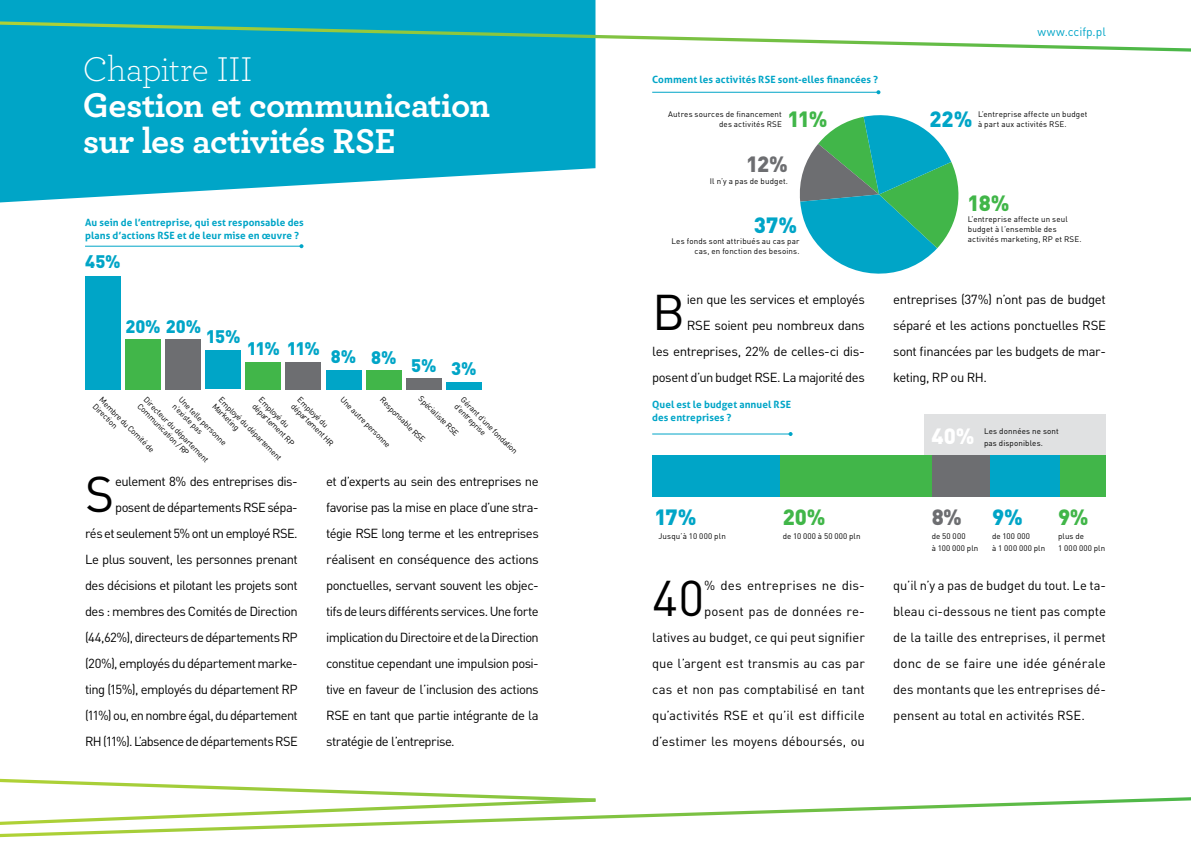
<style>
.page{position:relative;width:1191px;height:842px;background:#fff}
.page>*{position:absolute;margin:0;border:0;box-sizing:border-box;transform-origin:0 0}
.t1{font:49.5px "DIN Pro Regular P Lm";color:#000}
.t2{font:700 36px/36px "Archer";letter-spacing:-.015em;color:#fff}
.t3{font:300 36px "Archer";letter-spacing:-.02em;color:#fff}
.t4{font:21.8px "DIN Pro Black P Lm";color:#41b649}
.t5{font:21.8px "DIN Pro Black P Lm";color:#00a5c7}
.t6{font:21.8px "DIN Pro Black P Lm";color:#6d6e71}
.t7{font:21.8px "DIN Pro Black P Lm";color:#fff}
.t8{font:18px "DIN Pro Black P Lm";letter-spacing:-.02em;color:#00a5c7}
.t9{font:13px/26px "DIN Pro Regular P Lm";letter-spacing:-.035em;color:#000;text-align:justify}
.t10{font:13px/26px "DIN Pro Regular P Lm";color:#000;text-align:right}
.t11{font:12px "DIN Pro Regular P Lm";color:#00a5c7}
.t12{font:700 10px/13px "Aller";letter-spacing:.01em;color:#00a5c7}
.t13{font:8px/10px "DIN Pro Regular P Lm";letter-spacing:.02em;color:#000}
</style>
<div class="page">
<svg style="left:0;top:0;width:595px;height:202px;background:#18adcc"></svg>
<svg style="left:0;top:21px;width:1191px;height:32px"></svg>
<svg style="left:0;top:797px;width:1191px;height:41px"></svg>
<svg style="left:0;top:778px;width:595px;height:49px"></svg>
<div style="left:924px;top:415px;width:182px;height:41px;background:#e0e1e2"></div>
<div style="left:1059px;top:456px;width:47px;height:41px;background:#41b649"></div>
<div style="left:989px;top:456px;width:70px;height:41px;background:#00a5c7"></div>
<div style="left:931px;top:456px;width:58px;height:41px;background:#6d6e71"></div>
<div style="left:780px;top:456px;width:151px;height:41px;background:#41b649"></div>
<div style="left:652px;top:456px;width:128px;height:41px;background:#00a5c7"></div>
<hr style="left:85px;top:246px;width:216px;height:1px;background:#00a5c7">
<svg style="left:299px;top:244px;width:4px;height:4px"></svg>
<hr style="left:652px;top:92px;width:226px;height:1px;background:#00a5c7">
<svg style="left:876px;top:90px;width:4px;height:4px"></svg>
<hr style="left:652px;top:433px;width:138px;height:1px;background:#00a5c7">
<svg style="left:788px;top:432px;width:4px;height:4px"></svg>
<svg style="left:799px;top:115px;width:160px;height:159px"></svg>
<div style="left:245px;top:362px;width:36px;height:27px;background:#41b649"></div>
<div style="left:165px;top:339px;width:36px;height:50px;background:#6d6e71"></div>
<div style="left:366px;top:370px;width:35px;height:19px;background:#41b649"></div>
<div style="left:446px;top:382px;width:36px;height:7px;background:#00a5c7"></div>
<div style="left:205px;top:350px;width:36px;height:39px;background:#00a5c7"></div>
<div style="left:286px;top:362px;width:35px;height:27px;background:#6d6e71"></div>
<div style="left:406px;top:378px;width:36px;height:11px;background:#6d6e71"></div>
<div style="left:326px;top:370px;width:35px;height:19px;background:#00a5c7"></div>
<div style="left:125px;top:339px;width:36px;height:50px;background:#41b649"></div>
<div style="left:85px;top:276px;width:36px;height:113px;background:#00a5c7"></div>
<h2 class="t3" style="left:83px;top:45px;width:171px">Chapitre III</h2>
<h2 class="t2" style="left:83px;top:84px;width:408px">Gestion et communication sur les activités RSE</h2>
<p class="t12" style="left:85px;top:216px;width:220px">Au sein de l’entreprise, qui est responsable des plans d’actions RSE et de leur mise en œuvre ?</p>
<h3 class="t8" style="left:85px;top:250px;width:37px">45%</h3>
<h3 class="t8" style="left:125px;top:314px;width:77px">20% 20%</h3>
<h3 class="t8" style="left:206px;top:325px;width:36px">15%</h3>
<h3 class="t8" style="left:247px;top:336px;width:75px">11% 11%</h3>
<h3 class="t8" style="left:331px;top:345px;width:27px">8%</h3>
<h3 class="t8" style="left:371px;top:345px;width:27px">8%</h3>
<h3 class="t8" style="left:411px;top:353px;width:27px">5%</h3>
<h3 class="t8" style="left:451px;top:356px;width:27px">3%</h3>
<p class="t13" style="left:148px;top:395px;width:89px;line-height:9px;rotate:45deg">Directeur du département<br>Communication / RP</p>
<p class="t13" style="left:303px;top:395px;width:41px;rotate:45deg">Employé du</p>
<p class="t13" style="left:345px;top:395px;width:69px;rotate:45deg">Une autre personne</p>
<p class="t13" style="left:424px;top:394px;width:54px;rotate:45deg">Spécialiste RSE</p>
<p class="t13" style="left:223px;top:395px;width:87px;line-height:9px;rotate:45deg">Employé du département<br>Marketing</p>
<p class="t13" style="left:465px;top:395px;width:78px;line-height:9px;rotate:45deg">Gérant d’une fondation d’entreprise</p>
<p class="t13" style="left:184px;top:395px;width:65px;rotate:45deg">Une telle personne</p>
<p class="t13" style="left:385px;top:395px;width:61px;rotate:45deg">Responsable RSE</p>
<p class="t13" style="left:104px;top:395px;width:76px;line-height:9px;rotate:45deg">Membre du Comité de<br>Direction</p>
<p class="t13" style="left:177px;top:401px;width:41px;rotate:45deg">n’existe pas</p>
<p class="t13" style="left:263px;top:395px;width:57px;line-height:9px;rotate:45deg">Employé du département RP</p>
<p class="t13" style="left:296px;top:401px;width:58px;rotate:45deg">département HR</p>
<h1 class="t1" style="left:85px;top:463px;width:31px">S</h1>
<p class="t9" style="left:85px;top:468px;width:214px;text-align:right">eulement 8% des entreprises dis&shy;posent de départements RSE sépa-<br>rés et seulement 5% ont un employé RSE.<br>Le plus souvent, les personnes prenant des décisions et pilotant les projets sont des : membres des Comités de Direction (44,62%), directeurs de départements RP (20%), employés du département marke&shy;ting (15%), employés du département RP (11%) ou, en nombre égal, du département RH (11%). L’absence de départements RSE</p>
<p class="t9" style="left:326px;top:468px;width:214px">et d’experts au sein des entreprises ne favorise pas la mise en place d’une stra&shy;tégie RSE long terme et les entreprises réalisent en conséquence des actions ponctuelles, servant souvent les objec&shy;tifs de leurs différents services. Une forte implication du Directoire et de la Direction constitue cependant une impulsion posi&shy;tive en faveur de l’inclusion des actions RSE en tant que partie intégrante de la stratégie de l’entreprise.</p>
<p class="t12" style="left:652px;top:73px;width:227px">Comment les activités RSE sont-elles financées ?</p>
<p class="t11" style="left:1037px;top:24px;width:70px">www.ccifp.pl</p>
<p class="t13" style="left:668px;top:109px;width:115px;text-align:right">Autres sources de financement des activités RSE</p>
<h3 class="t4" style="left:787px;top:104px;width:42px">11%</h3>
<h3 class="t5" style="left:929px;top:105px;width:44px">22%</h3>
<p class="t13" style="left:978px;top:109px;width:111px">L’entreprise affecte un budget à part aux activités RSE.</p>
<h3 class="t6" style="left:746px;top:150px;width:43px">12%</h3>
<p class="t13" style="left:710px;top:176px;width:79px">Il n’y a pas de budget.</p>
<h3 class="t5" style="left:754px;top:210px;width:45px">37%</h3>
<p class="t13" style="left:671px;top:236px;width:129px;text-align:right">Les fonds sont attribués au cas par cas, en fonction des besoins.</p>
<h3 class="t4" style="left:967px;top:188px;width:44px">18%</h3>
<p class="t13" style="left:968px;top:214px;width:115px">L’entreprise affecte un seul budget à l’ensemble des activités marketing, RP et RSE.</p>
<p class="t9" style="left:652px;top:286px;width:214px;text-align:right">ien que les services et employés<br>RSE soient peu nombreux dans<br>les entreprises, 22% de celles-ci dis&shy;posent d’un budget RSE. La majorité des</p>
<p class="t9" style="left:893px;top:286px;width:214px">entreprises (37%) n’ont pas de budget séparé et les actions ponctuelles RSE sont financées par les budgets de mar&shy;keting, RP ou RH.</p>
<h1 class="t1" style="left:652px;top:281px;width:35px">B</h1>
<p class="t12" style="left:652px;top:398px;width:140px">Quel est le budget annuel RSE des entreprises ?</p>
<h3 class="t7" style="left:931px;top:421px;width:45px">40%</h3>
<p class="t13" style="left:984px;top:425px;width:76px;line-height:12px">Les données ne sont pas disponibles.</p>
<h3 class="t5" style="left:654px;top:502px;width:43px">17%</h3>
<h3 class="t4" style="left:782px;top:502px;width:44px">20%</h3>
<h3 class="t6" style="left:931px;top:502px;width:32px">8%</h3>
<h3 class="t5" style="left:992px;top:502px;width:32px">9%</h3>
<h3 class="t4" style="left:1058px;top:502px;width:32px">9%</h3>
<p class="t13" style="left:658px;top:531px;width:69px">Jusqu’à 10 000 pln</p>
<p class="t13" style="left:782px;top:531px;width:79px">de 10 000 à 50 000 pln</p>
<p class="t13" style="left:931px;top:530px;width:48px;line-height:12px">de 50 000<br>à 100 000 pln</p>
<p class="t13" style="left:992px;top:530px;width:55px;line-height:12px">de 100 000<br>à 1 000 000 pln</p>
<p class="t13" style="left:1058px;top:530px;width:49px;line-height:12px">plus de<br>1 000 000 pln</p>
<h1 class="t1" style="left:652px;top:567px;width:54px">40</h1>
<p class="t10" style="left:652px;top:572px;width:214px">% des entreprises ne dis-<br>posent pas de données re-<br>latives au budget, ce qui peut signifier que l’argent est transmis au cas par cas et non pas comptabilisé en tant qu’activités RSE et qu’il est difficile d’estimer les moyens déboursés, ou</p>
<p class="t9" style="left:893px;top:572px;width:214px">qu’il n’y a pas de budget du tout. Le ta&shy;bleau ci-dessous ne tient pas compte de la taille des entreprises, il permet donc de se faire une idée générale des montants que les entreprises dé&shy;pensent au total en activités RSE.</p>
</div>
